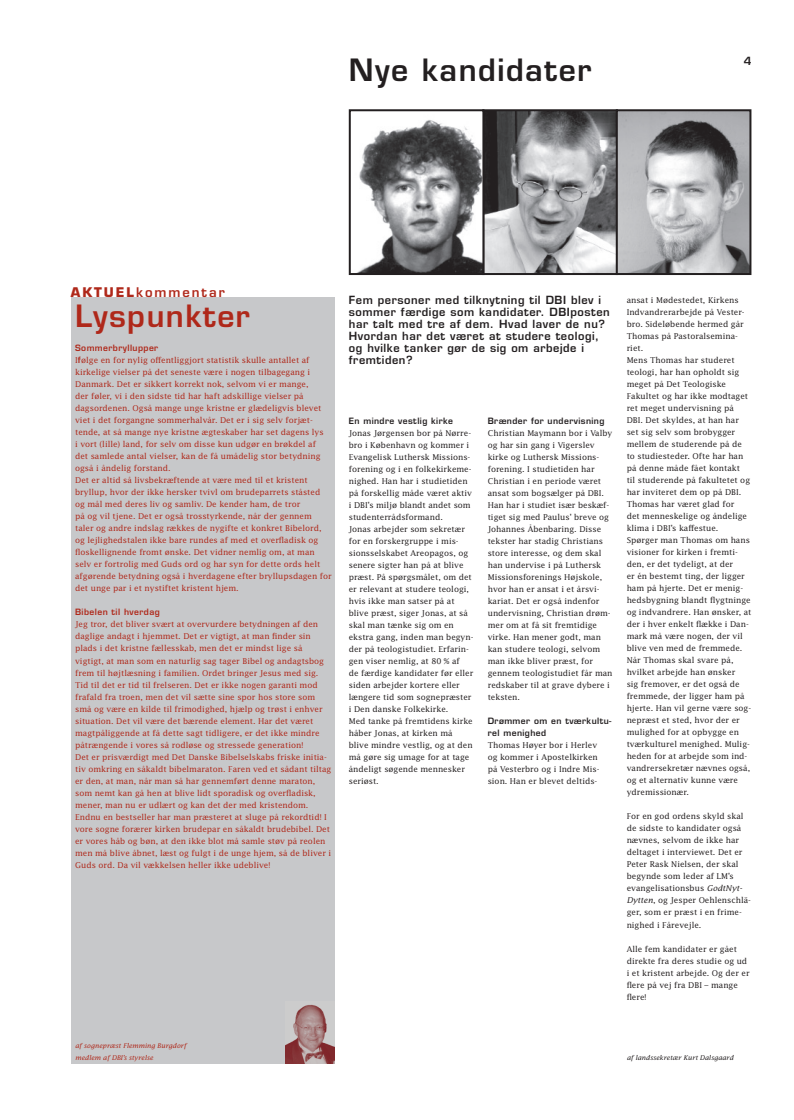
<style>
.page{position:relative;width:794px;height:1120px;background:#fff}
.page>*{position:absolute;margin:0;border:0;box-sizing:border-box;transform-origin:0 0}
.t1{font:600 30px "Eurostile";letter-spacing:.05em;color:#231f20}
.t2{font:600 30px "Eurostile";letter-spacing:.05em;color:#af281a}
.t3{font:600 13px "Eurostile";letter-spacing:.15em;color:#af281a}
.t4{font:600 11px/12px "Eurostile";letter-spacing:.05em;color:#231f20}
.t5{font:600 8.5px/12px "Eurostile";letter-spacing:.05em;color:#231f20}
.t6{font:600 8.5px "Eurostile";letter-spacing:.05em;color:#af281a}
.t7{font:8px/12px "Lucida";color:#231f20}
.t8{font:8px/12px "Lucida";color:#af281a}
.t9{font:italic 6.5px/12px "Lucida";color:#af281a}
.t10{font:italic 6.5px "Lucida";color:#231f20}
.s1{font-weight:700}
.s2{font-family:"Eurostile";font-weight:600;font-size:8.5px}
.s3{font-style:italic}
</style>
<div class="page">
<div style="left:71px;top:297px;width:263px;height:766px;background:#c7c8ca"></div>
<img style="left:285px;top:1004px;width:49px;height:59px">
<img style="left:358px;top:112px;width:390px;height:160px">
<div style="left:482px;top:109px;width:136px;height:166px;border:2px solid #231f20"></div>
<div style="left:349px;top:109px;width:135px;height:166px;border:2px solid #231f20"></div>
<div style="left:616px;top:109px;width:135px;height:166px;border:2px solid #231f20"></div>
<h1 class="t1" style="left:349px;top:53px;width:244px">Nye kandidater</h1>
<h3 class="t4" style="left:743px;top:56px;width:9px">4</h3>
<h2 class="t3" style="left:71px;top:284px;width:155px"><span class="s1">AKTUEL</span>kommentar</h2>
<h1 class="t2" style="left:75px;top:299px;width:176px">Lyspunkter</h1>
<p class="t6" style="left:75px;top:343px;width:85px">Sommerbryllupper</p>
<p class="t8" style="left:75px;top:355px;width:258px">I<span class="s2">f</span>ølge en for nylig offentliggjort statistik skulle antallet af kirkelige vielser på det seneste være i nogen tilbagegang i Danmark. Det er sikkert korrekt nok, selvom vi er mange,<br>der føler, vi i den sidste tid har haft adskillige vielser på dagsordenen. Også mange unge kristne er glædeligvis blevet viet i det forgangne sommerhalvår. Det er i sig selv forjæt&shy;tende, at så mange nye kristne ægteskaber har set dagens lys<br>i vort (lille) land, for selv om disse kun udgør en brøkdel af<br>det samlede antal vielser, kan de få umådelig stor betydning også i åndelig forstand.<br>Det er altid så livsbekræftende at være med til et kristent bryllup, hvor der ikke hersker tvivl om brudeparrets ståsted og mål med deres liv og samliv. De kender ham, de tror<br>på og vil tjene. Det er også trosstyrkende, når der gennem taler og andre indslag rækkes de nygifte et konkret Bibelord, og lejlighedstalen ikke bare rundes af med et overfladisk og floskellignende fromt ønske. Det vidner nemlig om, at man selv er fortrolig med Guds ord og har syn for dette ords helt afgørende betydning også i hverdagene efter bryllupsdagen for det unge par i et nystiftet kristent hjem.</p>
<p class="t6" style="left:75px;top:607px;width:86px">Bibelen til hverdag</p>
<p class="t8" style="left:75px;top:619px;width:258px">Jeg tror, det bliver svært at overvurdere betydningen af den daglige andagt i hjemmet. Det er vigtigt, at man finder sin plads i det kristne fællesskab, men det er mindst lige så vigtigt, at man som en naturlig sag tager Bibel og andagtsbog frem til højtlæsning i familien. Ordet bringer Jesus med sig.<br>Tid til det er tid til frelseren. Det er ikke nogen garanti mod frafald fra troen, men det vil sætte sine spor hos store som små og være en kilde til frimodighed, hjælp og trøst i enhver situation. Det vil være det bærende element. Har det været magtpåliggende at få dette sagt tidligere, er det ikke mindre påtrængende i vores så rodløse og stressede generation!<br>Det er prisværdigt med Det Danske Bibelselskabs friske initia&shy;tiv omkring en såkaldt bibelmaraton. Faren ved et sådant tiltag er den, at man, når man så har gennemført denne maraton, som nemt kan gå hen at blive lidt sporadisk og overfladisk, mener, man nu er udlært og kan det der med kristendom.<br>Endnu en bestseller har man præsteret at sluge på rekordtid! I vore sogne forærer kirken brudepar en såkaldt brudebibel. Det er vores håb og bøn, at den ikke blot må samle støv på reolen men må blive åbnet, læst og fulgt i de unge hjem, så de bliver i Guds ord. Da vil vækkelsen heller ikke udeblive!</p>
<p class="t9" style="left:75px;top:1039px;width:113px">af sognepræst Flemming Burgdorf medlem af DBI’s styrelse</p>
<h3 class="t4" style="left:349px;top:294px;width:262px">Fem personer med tilknytning til DBI blev i sommer færdige som kandidater. DBIposten har talt med tre af dem. Hvad laver de nu?<br>Hvordan har det været at studere teologi, og hvilke tanker gør de sig om arbejde i fremtiden?</h3>
<p class="t5" style="left:349px;top:415px;width:106px">En mindre vestlig kirke</p>
<p class="t7" style="left:349px;top:427px;width:126px">Jonas Jørgensen bor på Nørre&shy;bro i København og kommer i<br>Evangelisk Luthersk Missions&shy;forening og i en folkekirkeme&shy;nighed. Han har i studietiden på forskellig måde været aktiv i DBI’s miljø blandt andet som studenterrådsformand.<br>Jonas arbejder som sekretær for en forskergruppe i mis&shy;sionsselskabet Areopagos, og senere sigter han på at blive præst. På spørgsmålet, om det er relevant at studere teologi, hvis ikke man satser på at blive præst, siger Jonas, at så skal man tænke sig om en ekstra gang, inden man begyn&shy;der på teologistudiet. Erfarin&shy;gen viser nemlig, at 80 % af<br>de færdige kandidater før eller siden arbejder kortere eller længere tid som sognepræster i Den danske Folkekirke.<br>Med tanke på fremtidens kirke håber Jonas, at kirken må blive mindre vestlig, og at den må gøre sig umage for at tage åndeligt søgende mennesker seriøst.</p>
<p class="t5" style="left:488px;top:415px;width:118px">Brænder for undervisning</p>
<p class="t7" style="left:488px;top:427px;width:126px">Christian Maymann bor i Valby og har sin gang i Vigerslev kirke og Luthersk Missions&shy;forening. I studietiden har<br>Christian i en periode været ansat som bogsælger på DBI.<br>Han har i studiet især beskæf&shy;tiget sig med Paulus’ breve og<br>Johannes Åbenbaring. Disse tekster har stadig Christians store interesse, og dem skal han undervise i på Luthersk<br>Missionsforenings Højskole, hvor han er ansat i et årsvi&shy;kariat. Det er også indenfor undervisning, Christian drøm&shy;mer om at få sit fremtidige virke. Han mener godt, man kan studere teologi, selvom man ikke bliver præst, for gennem teologistudiet får man redskaber til at grave dybere i teksten.</p>
<p class="t5" style="left:488px;top:715px;width:125px">Drømmer om en tværkultu&shy;rel menighed</p>
<p class="t7" style="left:488px;top:739px;width:113px">Thomas Høyer bor i Herlev og kommer i Apostelkirken på Vesterbro og i Indre Mis&shy;sion. Han er blevet deltids-</p>
<p class="t7" style="left:626px;top:294px;width:126px">ansat i Mødestedet, Kirkens<br>Indvandrerarbejde på Vester&shy;bro. Sideløbende hermed går<br>Thomas på Pastoralsemina&shy;riet.<br>Mens Thomas har studeret teologi, har han opholdt sig meget på Det Teologiske<br>Fakultet og har ikke modtaget ret meget undervisning på<br>DBI. Det skyldes, at han har set sig selv som brobygger mellem de studerende på de to studiesteder. Ofte har han på denne måde fået kontakt<br>til studerende på fakultetet og har inviteret dem op på DBI.<br>Thomas har været glad for<br>det menneskelige og åndelige klima i DBI’s kaffestue.<br>Spørger man Thomas om hans visioner for kirken i fremti&shy;den, er det tydeligt, at der<br>er én bestemt ting, der ligger ham på hjerte. Det er menig&shy;hedsbygning blandt flygtninge og indvandrere. Han ønsker, at der i hver enkelt flække i Dan&shy;mark må være nogen, der vil blive ven med de fremmede.<br>Når Thomas skal svare på, hvilket arbejde han ønsker<br>sig fremover, er det også de fremmede, der ligger ham på hjerte. Han vil gerne være sog&shy;nepræst et sted, hvor der er mulighed for at opbygge en tværkulturel menighed. Mulig&shy;heden for at arbejde som ind&shy;vandrersekretær nævnes også, og et alternativ kunne være ydremissionær.</p>
<p class="t7" style="left:626px;top:810px;width:126px">For en god ordens skyld skal de sidste to kandidater også nævnes, selvom de ikke har deltaget i interviewet. Det er<br>Peter Rask Nielsen, der skal begynde som leder af LM’s evangelisationsbus <span class="s3">GodtNyt-<br>Dytten</span>, og Jesper Oehlenschlä&shy;ger, som er præst i en frime&shy;nighed i Fårevejle.</p>
<p class="t7" style="left:626px;top:942px;width:124px">Alle fem kandidater er gået direkte fra deres studie og ud i et kristent arbejde. Og der er flere på vej fra DBI – mange flere!</p>
<p class="t10" style="left:626px;top:1053px;width:108px">af landssekretær Kurt Dalsgaard</p>
</div>
